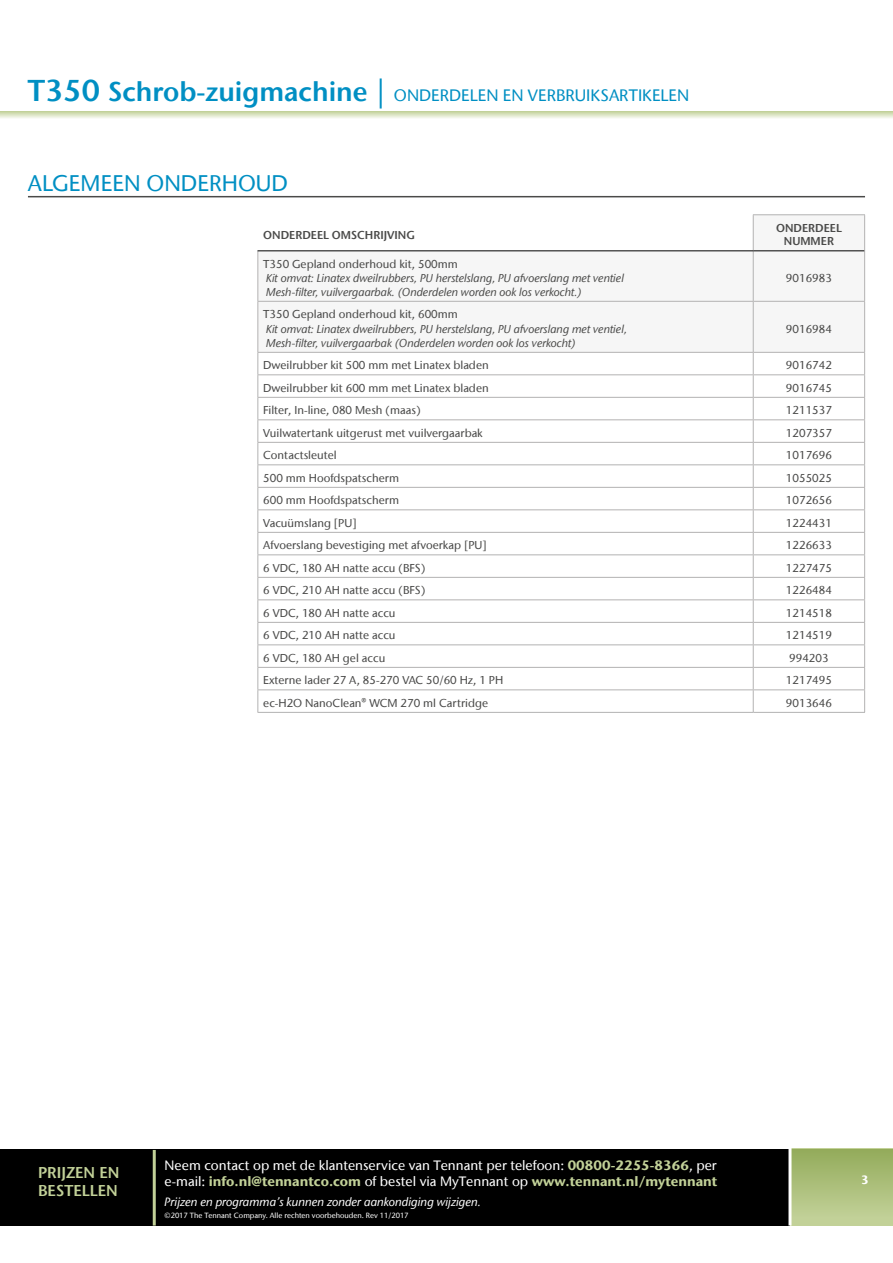
<style>
.page{position:relative;width:893px;height:1263px;background:#fff}
.page>*{position:absolute;margin:0;border:0;box-sizing:border-box;transform-origin:0 0}
.t1{font:500 22.5px "Stone Sans IIITC Com";color:#008fc3}
.t2{font:500 16.5px "Stone Sans IIITC Com";color:#008fc3}
.t3{font:600 15.6px/18px "Stone Sans IIITC Com";color:#c2d198}
.t4{font:500 13.5px/16.2px "Stone Sans IIITC Com";color:#fff}
.t5{font:italic 500 12px "Stone Sans IIITC Com";color:#fff}
.t6{font:700 12px "Stone Sans IIITC Com";color:#fff}
.t7{font:500 11.4px "Stone Sans IIITC Com";color:#4a4a49}
.t8{font:italic 500 11.4px/13.6px "Stone Sans IIITC Com";color:#4a4a49}
.t9{font:600 11.4px/13.6px "Stone Sans IIITC Com";color:#4a4a49;text-align:center}
.t10{font:500 7.5px "Stone Sans IIITC Com";color:#fff}
.s1{font-weight:600;font-size:30px}
.s2{font-weight:600;font-size:27px}
.s3{font-size:30px}
.s4{font-weight:700;color:#c2d198}
</style>
<div class="page">
<svg style="left:0;top:111px;width:893px;height:7px;background:#dae3c1"></svg>
<hr style="left:28px;top:196px;width:837px;height:1px;background:#4a4a49">
<svg style="left:258px;top:215px;width:606px;height:137px;fill:#f6f6f6"></svg>
<hr style="left:753px;top:251px;width:1px;height:50px;background:#b3b2b2">
<hr style="left:864px;top:251px;width:1px;height:50px;background:#b3b2b2">
<hr style="left:257px;top:301px;width:496px;height:1px;background:#b3b2b2">
<hr style="left:753px;top:301px;width:112px;height:1px;background:#b3b2b2">
<hr style="left:753px;top:302px;width:1px;height:50px;background:#b3b2b2">
<hr style="left:864px;top:302px;width:1px;height:50px;background:#b3b2b2">
<hr style="left:257px;top:352px;width:496px;height:1px;background:#b3b2b2">
<hr style="left:753px;top:352px;width:112px;height:1px;background:#b3b2b2">
<hr style="left:257px;top:374px;width:496px;height:1px;background:#b3b2b2">
<hr style="left:753px;top:374px;width:112px;height:1px;background:#b3b2b2">
<hr style="left:257px;top:397px;width:496px;height:1px;background:#b3b2b2">
<hr style="left:753px;top:397px;width:112px;height:1px;background:#b3b2b2">
<hr style="left:257px;top:419px;width:496px;height:1px;background:#b3b2b2">
<hr style="left:753px;top:419px;width:112px;height:1px;background:#b3b2b2">
<hr style="left:257px;top:442px;width:496px;height:1px;background:#b3b2b2">
<hr style="left:753px;top:442px;width:112px;height:1px;background:#b3b2b2">
<hr style="left:257px;top:464px;width:496px;height:1px;background:#b3b2b2">
<hr style="left:753px;top:464px;width:112px;height:1px;background:#b3b2b2">
<hr style="left:257px;top:487px;width:496px;height:1px;background:#b3b2b2">
<hr style="left:753px;top:487px;width:112px;height:1px;background:#b3b2b2">
<hr style="left:257px;top:509px;width:496px;height:1px;background:#b3b2b2">
<hr style="left:753px;top:509px;width:112px;height:1px;background:#b3b2b2">
<hr style="left:257px;top:532px;width:496px;height:1px;background:#b3b2b2">
<hr style="left:753px;top:532px;width:112px;height:1px;background:#b3b2b2">
<hr style="left:257px;top:554px;width:496px;height:1px;background:#b3b2b2">
<hr style="left:753px;top:554px;width:112px;height:1px;background:#b3b2b2">
<hr style="left:257px;top:577px;width:496px;height:1px;background:#b3b2b2">
<hr style="left:753px;top:577px;width:112px;height:1px;background:#b3b2b2">
<hr style="left:257px;top:599px;width:496px;height:1px;background:#b3b2b2">
<hr style="left:753px;top:599px;width:112px;height:1px;background:#b3b2b2">
<hr style="left:257px;top:622px;width:496px;height:1px;background:#b3b2b2">
<hr style="left:753px;top:622px;width:112px;height:1px;background:#b3b2b2">
<hr style="left:257px;top:644px;width:496px;height:1px;background:#b3b2b2">
<hr style="left:753px;top:644px;width:112px;height:1px;background:#b3b2b2">
<hr style="left:257px;top:667px;width:496px;height:1px;background:#b3b2b2">
<hr style="left:753px;top:667px;width:112px;height:1px;background:#b3b2b2">
<hr style="left:257px;top:689px;width:496px;height:1px;background:#b3b2b2">
<hr style="left:753px;top:689px;width:112px;height:1px;background:#b3b2b2">
<svg style="left:753px;top:353px;width:1px;height:359px"></svg>
<svg style="left:864px;top:353px;width:1px;height:359px"></svg>
<hr style="left:257px;top:712px;width:496px;height:1px;background:#b3b2b2">
<hr style="left:753px;top:712px;width:112px;height:1px;background:#b3b2b2">
<hr style="left:257px;top:251px;width:1px;height:50px;background:#b3b2b2">
<hr style="left:257px;top:302px;width:1px;height:50px;background:#b3b2b2">
<svg style="left:257px;top:353px;width:1px;height:359px"></svg>
<hr style="left:753px;top:214px;width:112px;height:1px;background:#b3b2b2">
<hr style="left:753px;top:215px;width:1px;height:35px;background:#b3b2b2">
<hr style="left:864px;top:215px;width:1px;height:36px;background:#b3b2b2">
<hr style="left:257px;top:250px;width:496px;height:1px;background:#000">
<hr style="left:753px;top:250px;width:111px;height:1px;background:#000">
<div style="left:0;top:1149px;width:791px;height:76px;background:#000"></div>
<div style="left:791px;top:1149px;width:102px;height:76px;background:#c2d198"></div>
<div style="left:791px;top:1149px;width:102px;height:68px;background:linear-gradient(to bottom,#93ab5a,#c0cf96)"></div>
<hr style="left:153px;top:1150px;width:3px;height:75px;background:#c2d198">
<hr style="left:788px;top:1140px;width:3px;height:85px;background:#fff">
<h2 class="t2" style="left:28px;top:85px;width:663px"><span class="s1">T350</span> <span class="s2">Schrob-zuigmachine</span> <span class="s3">|</span> ONDERDELEN EN VERBRUIKSARTIKELEN</h2>
<h1 class="t1" style="left:28px;top:169px;width:261px">ALGEMEEN ONDERHOUD</h1>
<p class="t9" style="left:263px;top:228px;width:153px">ONDERDEEL OMSCHRIJVING</p>
<p class="t9" style="left:776px;top:221px;width:67px">ONDERDEEL<br>NUMMER</p>
<p class="t7" style="left:263px;top:257px;width:196px">T350 Gepland onderhoud kit, 500mm</p>
<p class="t8" style="left:266px;top:271px;width:359px">Kit omvat: Linatex dweilrubbers, PU herstelslang, PU afvoerslang met ventiel<br>Mesh-filter, vuilvergaarbak. (Onderdelen worden ook los verkocht.)</p>
<p class="t7" style="left:786px;top:271px;width:47px">9016983</p>
<p class="t7" style="left:263px;top:307px;width:196px">T350 Gepland onderhoud kit, 600mm</p>
<p class="t8" style="left:266px;top:321px;width:362px;line-height:14.4px">Kit omvat: Linatex dweilrubbers, PU herstelslang, PU afvoerslang met ventiel,<br>Mesh-filter, vuilvergaarbak (Onderdelen worden ook los verkocht)</p>
<p class="t7" style="left:786px;top:321px;width:47px">9016984</p>
<p class="t7" style="left:263px;top:358px;width:227px">Dweilrubber kit 500 mm met Linatex bladen</p>
<p class="t7" style="left:786px;top:358px;width:47px">9016742</p>
<p class="t7" style="left:263px;top:381px;width:227px">Dweilrubber kit 600 mm met Linatex bladen</p>
<p class="t7" style="left:786px;top:381px;width:47px">9016745</p>
<p class="t7" style="left:263px;top:403px;width:159px">Filter, In-line, 080 Mesh (maas)</p>
<p class="t7" style="left:786px;top:403px;width:47px">1211537</p>
<p class="t7" style="left:263px;top:426px;width:221px">Vuilwatertank uitgerust met vuilvergaarbak</p>
<p class="t7" style="left:786px;top:426px;width:47px">1207357</p>
<p class="t7" style="left:263px;top:448px;width:75px">Contactsleutel</p>
<p class="t7" style="left:786px;top:448px;width:47px">1017696</p>
<p class="t7" style="left:263px;top:471px;width:137px">500 mm Hoofdspatscherm</p>
<p class="t7" style="left:786px;top:471px;width:47px">1055025</p>
<p class="t7" style="left:263px;top:493px;width:137px">600 mm Hoofdspatscherm</p>
<p class="t7" style="left:786px;top:493px;width:47px">1072656</p>
<p class="t7" style="left:263px;top:516px;width:95px">Vacuümslang [PU]</p>
<p class="t7" style="left:786px;top:516px;width:47px">1224431</p>
<p class="t7" style="left:263px;top:538px;width:225px">Afvoerslang bevestiging met afvoerkap [PU]</p>
<p class="t7" style="left:786px;top:538px;width:47px">1226633</p>
<p class="t7" style="left:263px;top:561px;width:164px">6 VDC, 180 AH natte accu (BFS)</p>
<p class="t7" style="left:786px;top:561px;width:47px">1227475</p>
<p class="t7" style="left:263px;top:583px;width:164px">6 VDC, 210 AH natte accu (BFS)</p>
<p class="t7" style="left:786px;top:583px;width:47px">1226484</p>
<p class="t7" style="left:263px;top:606px;width:134px">6 VDC, 180 AH natte accu</p>
<p class="t7" style="left:786px;top:606px;width:47px">1214518</p>
<p class="t7" style="left:263px;top:628px;width:134px">6 VDC, 210 AH natte accu</p>
<p class="t7" style="left:786px;top:628px;width:47px">1214519</p>
<p class="t7" style="left:263px;top:651px;width:124px">6 VDC, 180 AH gel accu</p>
<p class="t7" style="left:789px;top:651px;width:41px">994203</p>
<p class="t7" style="left:263px;top:673px;width:242px">Externe lader 27 A, 85-270 VAC 50/60 Hz, 1 PH</p>
<p class="t7" style="left:786px;top:673px;width:47px">1217495</p>
<p class="t7" style="left:263px;top:696px;width:226px">ec-H2O NanoClean® WCM 270 ml Cartridge</p>
<p class="t7" style="left:786px;top:696px;width:47px">9013646</p>
<p class="t4" style="left:165px;top:1157px;width:554px">Neem contact op met de klantenservice van Tennant per telefoon: <span class="s4">00800-2255-8366</span>, per e-mail: <span class="s4">info.nl@tennantco.com</span> of bestel via MyTennant op <span class="s4">www.tennant.nl/mytennant</span></p>
<p class="t5" style="left:165px;top:1194px;width:318px">Prijzen en programma’s kunnen zonder aankondiging wijzigen.</p>
<p class="t10" style="left:165px;top:1211px;width:245px">©2017 The Tennant Company. Alle rechten voorbehouden. Rev 11/2017</p>
<h3 class="t3" style="left:38px;top:1163px;width:83px">PRIJZEN EN<br>BESTELLEN</h3>
<p class="t6" style="left:861px;top:1172px;width:9px">3</p>
</div>
